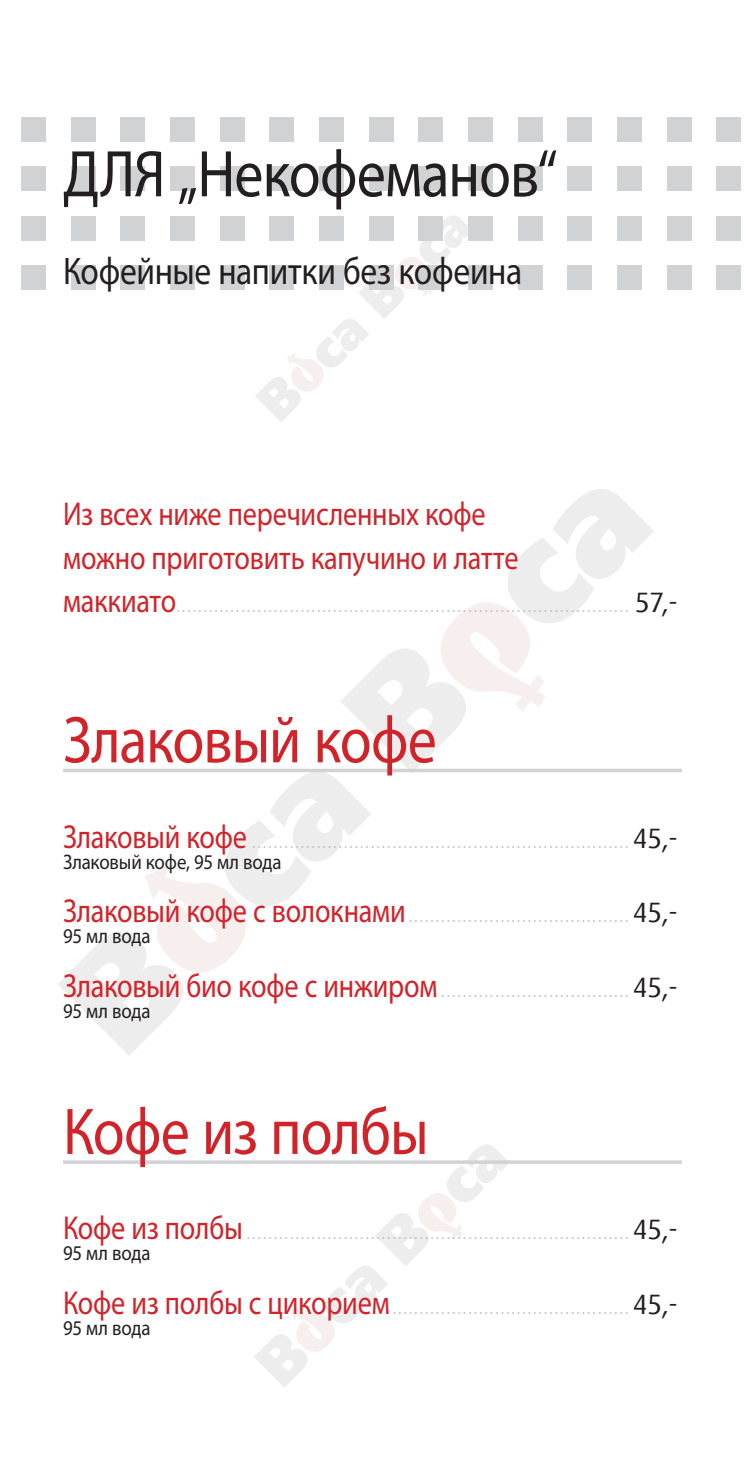
<style>
.page{position:relative;width:745px;height:1474px;background:#fff}
.page>*{position:absolute;margin:0;border:0;box-sizing:border-box;transform-origin:0 0}
.titulek{font:66.5px "Myriad Pro";letter-spacing:-.015em;color:#d1232a;scale:.87 1}
.titulek-2{font:66.5px "Myriad Pro";letter-spacing:-.015em;color:#231f20;scale:.87 1}
.titulek-3{font:38.5px "Myriad Pro";letter-spacing:-.01em;color:#231f20;scale:.87 1}
.titulek-4{font:33.25px/43.8px "Myriad Pro";letter-spacing:-.01em;color:#d1232a;scale:.85 1}
.titulek-5{font:italic 21px/21px "Linde Dax Office";color:#bcbdc0}
.s1{font-family:"Myriad Pro";font-style:normal;font-size:33.25px;color:#d1232a}
.s2{font-weight:700;font-style:normal;font-size:28px;color:#231f20}
.s3{font-family:"Myriad Pro";font-style:normal;color:#231f20}
</style>
<div class="page">
<svg style="left:58px;top:489px;width:596px;height:566px"></svg>
<svg style="left:145px;top:865px;width:106px;height:112px"></svg>
<svg style="left:435px;top:597px;width:110px;height:115px"></svg>
<svg style="left:253px;top:1145px;width:256px;height:242px"></svg>
<svg style="left:291px;top:1305px;width:45px;height:48px"></svg>
<svg style="left:415px;top:1190px;width:48px;height:50px"></svg>
<svg style="left:255px;top:215px;width:213px;height:207px"></svg>
<svg style="left:287px;top:353px;width:38px;height:40px"></svg>
<svg style="left:392px;top:255px;width:41px;height:42px"></svg>
<div style="left:21px;top:117px;width:25px;height:24px;background:#d1d2d4"></div>
<div style="left:21px;top:166px;width:25px;height:25px;background:#d1d2d4"></div>
<div style="left:21px;top:216px;width:25px;height:25px;background:#d1d2d4"></div>
<div style="left:21px;top:265px;width:25px;height:25px;background:#d1d2d4"></div>
<div style="left:71px;top:117px;width:24px;height:24px;background:#d1d2d4"></div>
<div style="left:71px;top:166px;width:24px;height:25px;background:#d1d2d4"></div>
<div style="left:71px;top:216px;width:24px;height:25px;background:#d1d2d4"></div>
<div style="left:71px;top:265px;width:24px;height:25px;background:#d1d2d4"></div>
<div style="left:120px;top:117px;width:25px;height:24px;background:#d1d2d4"></div>
<div style="left:120px;top:166px;width:25px;height:25px;background:#d1d2d4"></div>
<div style="left:120px;top:216px;width:25px;height:25px;background:#d1d2d4"></div>
<div style="left:120px;top:265px;width:25px;height:25px;background:#d1d2d4"></div>
<div style="left:170px;top:117px;width:25px;height:24px;background:#d1d2d4"></div>
<div style="left:170px;top:166px;width:25px;height:25px;background:#d1d2d4"></div>
<div style="left:170px;top:216px;width:25px;height:25px;background:#d1d2d4"></div>
<div style="left:170px;top:265px;width:25px;height:25px;background:#d1d2d4"></div>
<div style="left:220px;top:117px;width:24px;height:24px;background:#d1d2d4"></div>
<div style="left:220px;top:166px;width:24px;height:25px;background:#d1d2d4"></div>
<div style="left:220px;top:216px;width:24px;height:25px;background:#d1d2d4"></div>
<div style="left:220px;top:265px;width:24px;height:25px;background:#d1d2d4"></div>
<div style="left:269px;top:117px;width:25px;height:24px;background:#d1d2d4"></div>
<div style="left:269px;top:166px;width:25px;height:25px;background:#d1d2d4"></div>
<div style="left:269px;top:216px;width:25px;height:25px;background:#d1d2d4"></div>
<div style="left:269px;top:265px;width:25px;height:25px;background:#d1d2d4"></div>
<div style="left:319px;top:117px;width:25px;height:24px;background:#d1d2d4"></div>
<div style="left:319px;top:166px;width:25px;height:25px;background:#d1d2d4"></div>
<div style="left:319px;top:216px;width:25px;height:25px;background:#d1d2d4"></div>
<div style="left:319px;top:265px;width:25px;height:25px;background:#d1d2d4"></div>
<div style="left:368px;top:117px;width:25px;height:24px;background:#d1d2d4"></div>
<div style="left:368px;top:166px;width:25px;height:25px;background:#d1d2d4"></div>
<div style="left:368px;top:216px;width:25px;height:25px;background:#d1d2d4"></div>
<div style="left:368px;top:265px;width:25px;height:25px;background:#d1d2d4"></div>
<div style="left:418px;top:117px;width:25px;height:24px;background:#d1d2d4"></div>
<div style="left:418px;top:166px;width:25px;height:25px;background:#d1d2d4"></div>
<div style="left:418px;top:216px;width:25px;height:25px;background:#d1d2d4"></div>
<div style="left:418px;top:265px;width:25px;height:25px;background:#d1d2d4"></div>
<div style="left:468px;top:117px;width:24px;height:24px;background:#d1d2d4"></div>
<div style="left:468px;top:166px;width:24px;height:25px;background:#d1d2d4"></div>
<div style="left:468px;top:216px;width:24px;height:25px;background:#d1d2d4"></div>
<div style="left:468px;top:265px;width:24px;height:25px;background:#d1d2d4"></div>
<div style="left:517px;top:117px;width:25px;height:24px;background:#d1d2d4"></div>
<div style="left:517px;top:166px;width:25px;height:25px;background:#d1d2d4"></div>
<div style="left:517px;top:216px;width:25px;height:25px;background:#d1d2d4"></div>
<div style="left:517px;top:265px;width:25px;height:25px;background:#d1d2d4"></div>
<div style="left:567px;top:117px;width:25px;height:24px;background:#d1d2d4"></div>
<div style="left:567px;top:166px;width:25px;height:25px;background:#d1d2d4"></div>
<div style="left:567px;top:216px;width:25px;height:25px;background:#d1d2d4"></div>
<div style="left:567px;top:265px;width:25px;height:25px;background:#d1d2d4"></div>
<div style="left:616px;top:117px;width:25px;height:24px;background:#d1d2d4"></div>
<div style="left:616px;top:166px;width:25px;height:25px;background:#d1d2d4"></div>
<div style="left:616px;top:216px;width:25px;height:25px;background:#d1d2d4"></div>
<div style="left:616px;top:265px;width:25px;height:25px;background:#d1d2d4"></div>
<div style="left:666px;top:117px;width:25px;height:24px;background:#d1d2d4"></div>
<div style="left:666px;top:166px;width:25px;height:25px;background:#d1d2d4"></div>
<div style="left:666px;top:216px;width:25px;height:25px;background:#d1d2d4"></div>
<div style="left:666px;top:265px;width:25px;height:25px;background:#d1d2d4"></div>
<div style="left:716px;top:117px;width:24px;height:24px;background:#d1d2d4"></div>
<div style="left:716px;top:166px;width:24px;height:25px;background:#d1d2d4"></div>
<div style="left:716px;top:216px;width:24px;height:25px;background:#d1d2d4"></div>
<div style="left:716px;top:265px;width:24px;height:25px;background:#d1d2d4"></div>
<svg style="left:63px;top:768px;width:618px;height:4px;fill:#d1d2d4"></svg>
<hr style="left:63px;top:1160px;width:618px;height:3px;background:#d1d2d4">
<p class="titulek-2" style="left:63px;top:133px;width:569px">ДЛЯ „Некофеманов“</p>
<p class="titulek-3" style="left:63px;top:247px;width:529px">Кофейные напитки без кофеина</p>
<p class="titulek-4" style="left:63px;top:491px;width:537px">Из всех ниже перечисленных кофе можно приготовить капучино и латте</p>
<p class="titulek-5" style="left:63px;top:594px;width:616px"><span class="s1">маккиато</span>.................................................................................... <span class="s2">57,-</span></p>
<p class="titulek" style="left:63px;top:699px;width:431px">Злаковый кофе</p>
<p class="titulek-5" style="left:63px;top:829px;width:616px"><span class="s1">Злаковый кофе</span> ......................................................................<span class="s2">45,-<br></span><span class="s3">Злаковый кофе, 95 мл вода</span></p>
<p class="titulek-5" style="left:63px;top:903px;width:616px"><span class="s1">Злаковый кофе с волокнами</span> .........................................<span class="s2">45,-<br></span><span class="s3">95 мл вода</span></p>
<p class="titulek-5" style="left:63px;top:978px;width:616px"><span class="s1">Злаковый био кофе с инжиром</span> ...................................<span class="s2">45,-<br></span><span class="s3">95 мл вода</span></p>
<p class="titulek" style="left:63px;top:1090px;width:421px">Кофе из полбы</p>
<p class="titulek-5" style="left:63px;top:1220px;width:616px"><span class="s1">Кофе из полбы</span> .......................................................................<span class="s2">45,-<br></span><span class="s3">95 мл вода</span></p>
<p class="titulek-5" style="left:63px;top:1295px;width:616px"><span class="s1">Кофе из полбы с цикорием</span> ............................................<span class="s2">45,-<br></span><span class="s3">95 мл вода</span></p>
</div>
